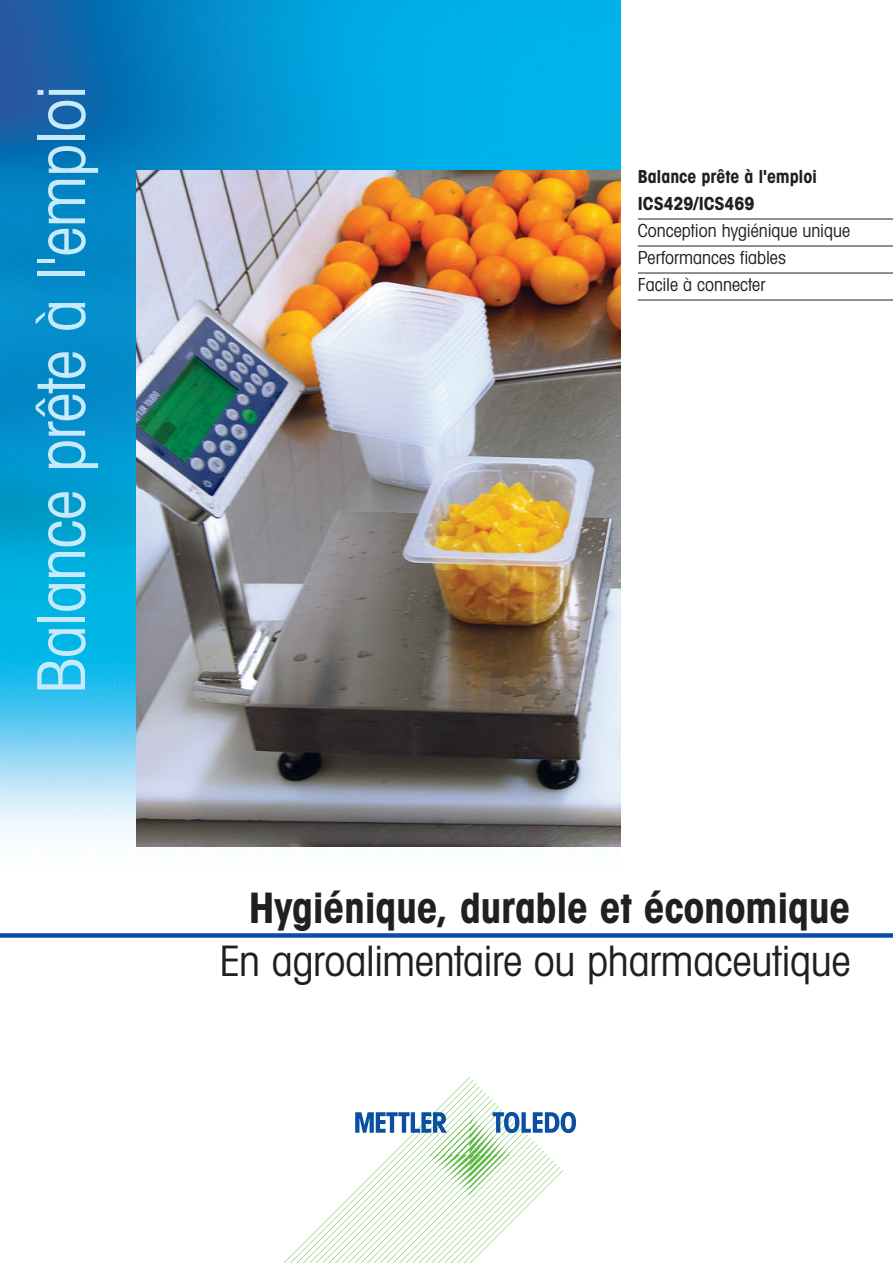
<style>
.page{position:relative;width:893px;height:1263px;background:#fff}
.page>*{position:absolute;margin:0;border:0;box-sizing:border-box;transform-origin:0 0}
.Headline_vertical_co{font:66px "Avant Gardefor MT Bk";letter-spacing:-.015em;color:#c6eafa}
.Headline_Cover_AVG_r{font:42px "Avant Gardefor MT Bk";letter-spacing:-.005em;color:#231f20}
.Headline_Cover_AVG_b{font:42px "Avant Gardefor MT Bd";letter-spacing:-.01em;color:#231f20}
.Title_Features_Cover{font:18px "Avant Gardefor MT Bk";color:#231f20}
.Title_Product_Cover{font:18px/27px "Avant Gardefor MT Bd";letter-spacing:-.005em;color:#231f20}
</style>
<div class="page">
<img style="left:0;top:0;width:621px;height:847px">
<svg style="left:284px;top:1077px;width:292px;height:186px"></svg>
<img style="left:136px;top:170px;width:485px;height:676px">
<div style="left:0;top:933px;width:893px;height:5px;background:#0a4fa2"></div>
<hr style="left:638px;top:219px;width:255px;height:1px;background:#231f20">
<hr style="left:638px;top:246px;width:255px;height:1px;background:#231f20">
<hr style="left:638px;top:273px;width:255px;height:1px;background:#231f20">
<hr style="left:638px;top:300px;width:255px;height:1px;background:#231f20">
<p class="Headline_vertical_co" style="left:21px;top:694px;width:611px;rotate:-90deg">Balance prête à l'emploi</p>
<p class="Title_Product_Cover" style="left:638px;top:163px;width:181px">Balance prête à l'emploi<br>ICS429/ICS469</p>
<p class="Title_Features_Cover" style="left:638px;top:220px;width:214px">Conception hygiénique unique</p>
<p class="Title_Features_Cover" style="left:638px;top:247px;width:150px">Performances fiables</p>
<p class="Title_Features_Cover" style="left:638px;top:274px;width:129px">Facile à connecter</p>
<p class="Headline_Cover_AVG_b" style="left:249px;top:881px;width:603px">Hygiénique, durable et économique</p>
<p class="Headline_Cover_AVG_r" style="left:220px;top:935px;width:632px">En agroalimentaire ou pharmaceutique</p>
</div>
